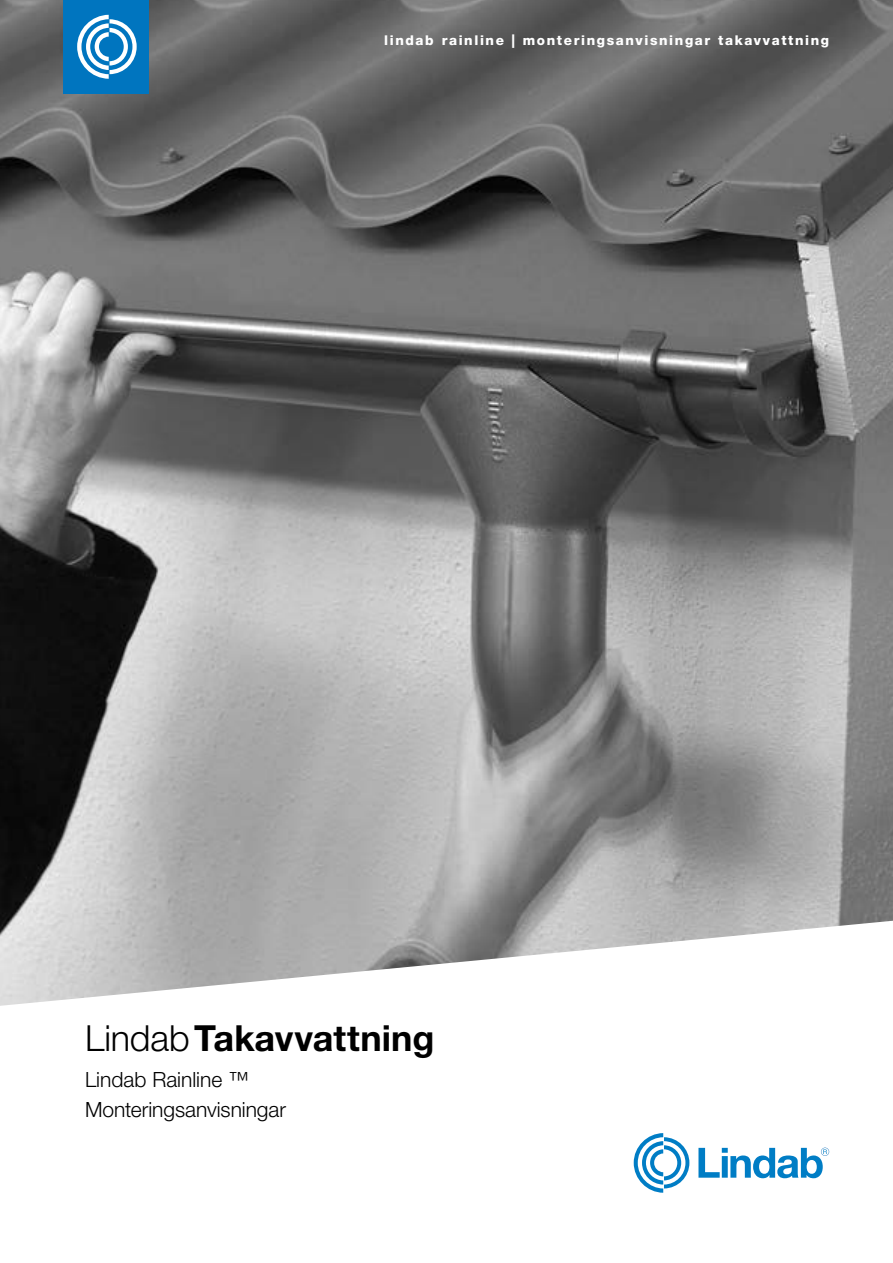
<style>
.page{position:relative;width:893px;height:1263px;background:#fff}
.page>*{position:absolute;margin:0;border:0;box-sizing:border-box;transform-origin:0 0}
.t1{font:700 36px "Helvetica Neue LT Pro";color:#000}
.t2{font:300 21px/30px "Helvetica Neue LT Pro";color:#000}
.t3{font:800 13.5px "Helvetica Neue LT Pro";letter-spacing:.12em;color:#fff}
.s1{font-weight:300}
</style>
<div class="page">
<img style="left:0;top:0;width:893px;height:1006px">
<svg style="left:698px;top:1147px;width:131px;height:31px"></svg>
<svg style="left:634px;top:1133px;width:55px;height:60px"></svg>
<div style="left:64px;top:0;width:85px;height:94px;background:#0075bf"></div>
<svg style="left:77px;top:15px;width:60px;height:64px"></svg>
<p class="t3" style="left:384px;top:32px;width:447px">lindab rainline | monteringsanvisningar takavvattning</p>
<h1 class="t1" style="left:85px;top:1015px;width:351px"><span class="s1">Lindab</span>Takavvattning</h1>
<h2 class="t2" style="left:85px;top:1064px;width:203px">Lindab Rainline ™<br>Monteringsanvisningar</h2>
</div>
